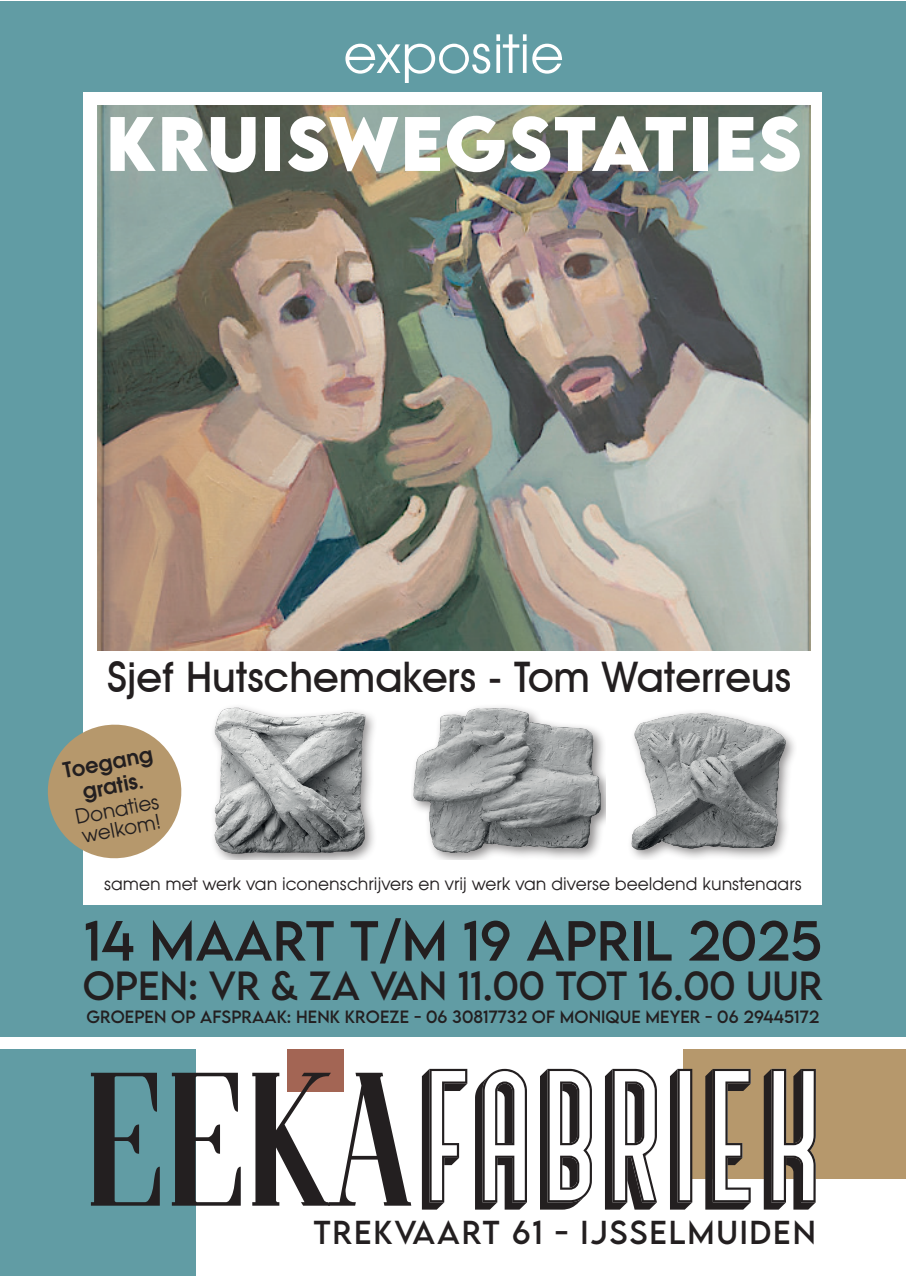
<style>
.page{position:relative;width:906px;height:1276px;background:#fff}
.page>*{position:absolute;margin:0;border:0;box-sizing:border-box;transform-origin:0 0}
.t1{font:700 68.4px "LEMONMILK";letter-spacing:.02em;color:#fff}
.t2{font:57.9px "Avant Gar Got Itc TEE";color:#fff}
.t3{font:50.1px "LEMONMILK";color:#231f20}
.t4{font:500 42.15px "Avant Garde IT Cby BT";color:#231f20}
.t5{font:36.15px "LEMONMILK";color:#231f20}
.t6{font:29.55px "LEMONMILK";letter-spacing:.06em;color:#231f20}
.t7{font:600 23.1px/24.2px "Avant Gar Got Itc TEE";color:#231f20;text-align:center}
.t8{font:22.05px/20px "Avant Gar Got Itc TEE";color:#231f20}
.t9{font:18.9px "Avant Gar Got Itc TEE";color:#231f20}
.t10{font:15.75px "LEMONMILK";letter-spacing:.005em;color:#231f20}
</style>
<div class="page">
<div style="left:287px;top:1049px;width:57px;height:42px;background:#a36554"></div>
<div style="left:684px;top:1049px;width:222px;height:129px;background:#b6986c"></div>
<div style="left:0;top:1px;width:906px;height:1035px;background:#619ca4"></div>
<div style="left:84px;top:93px;width:738px;height:812px;background:#fff"></div>
<img style="left:98px;top:105px;width:712px;height:545px">
<img style="left:412px;top:707px;width:193px;height:152px">
<div style="left:627px;top:708px;width:169px;height:151px;background:#231f20;opacity:.52"></div>
<img style="left:630px;top:708px;width:158px;height:151px">
<img style="left:214px;top:707px;width:160px;height:152px">
<div style="left:0;top:1049px;width:196px;height:227px;background:#619ca4"></div>
<svg style="left:422px;top:1069px;width:45px;height:140px"></svg>
<svg style="left:475px;top:1069px;width:52px;height:140px"></svg>
<svg style="left:540px;top:1069px;width:52px;height:140px"></svg>
<svg style="left:605px;top:1069px;width:52px;height:140px"></svg>
<svg style="left:670px;top:1069px;width:22px;height:140px"></svg>
<svg style="left:705px;top:1069px;width:45px;height:140px"></svg>
<svg style="left:763px;top:1068px;width:53px;height:141px"></svg>
<svg style="left:91px;top:1072px;width:69px;height:133px"></svg>
<svg style="left:172px;top:1072px;width:69px;height:133px"></svg>
<svg style="left:252px;top:1072px;width:159px;height:133px"></svg>
<svg style="left:47px;top:719px;width:135px;height:145px"></svg>
<h2 class="t2" style="left:343px;top:20px;width:222px">expositie</h2>
<h1 class="t1" style="left:106px;top:97px;width:697px">KRUISWEGSTATIES</h1>
<h3 class="t4" style="left:107px;top:651px;width:685px">Sjef Hutschemakers - Tom Waterreus</h3>
<p class="t7" style="left:61px;top:759px;width:93px;rotate:-11deg">Toegang gratis.</p>
<p class="t8" style="left:74px;top:807px;width:87px;rotate:-11deg">Donaties welkom!</p>
<p class="t9" style="left:104px;top:872px;width:699px">samen met werk van iconenschrijvers en vrij werk van diverse beeldend kunstenaars</p>
<h3 class="t3" style="left:84px;top:908px;width:739px">14 MAART T/M 19 APRIL 2025</h3>
<h3 class="t5" style="left:83px;top:962px;width:497px">OPE N: VR &amp; ZA VAN 11.00 TOT</h3>
<h3 class="t5" style="left:638px;top:962px;width:186px">16.00 UU R</h3>
<p class="t10" style="left:86px;top:1006px;width:734px">GROEPEN OP AFSPRAAK: HENK KROEZE - 06 30817732 OF MON IQUE MEYER - 06 29445172</p>
<h3 class="t6" style="left:313px;top:1213px;width:504px">TREKVAART 61 - IJSSELMUIDEN</h3>
</div>
